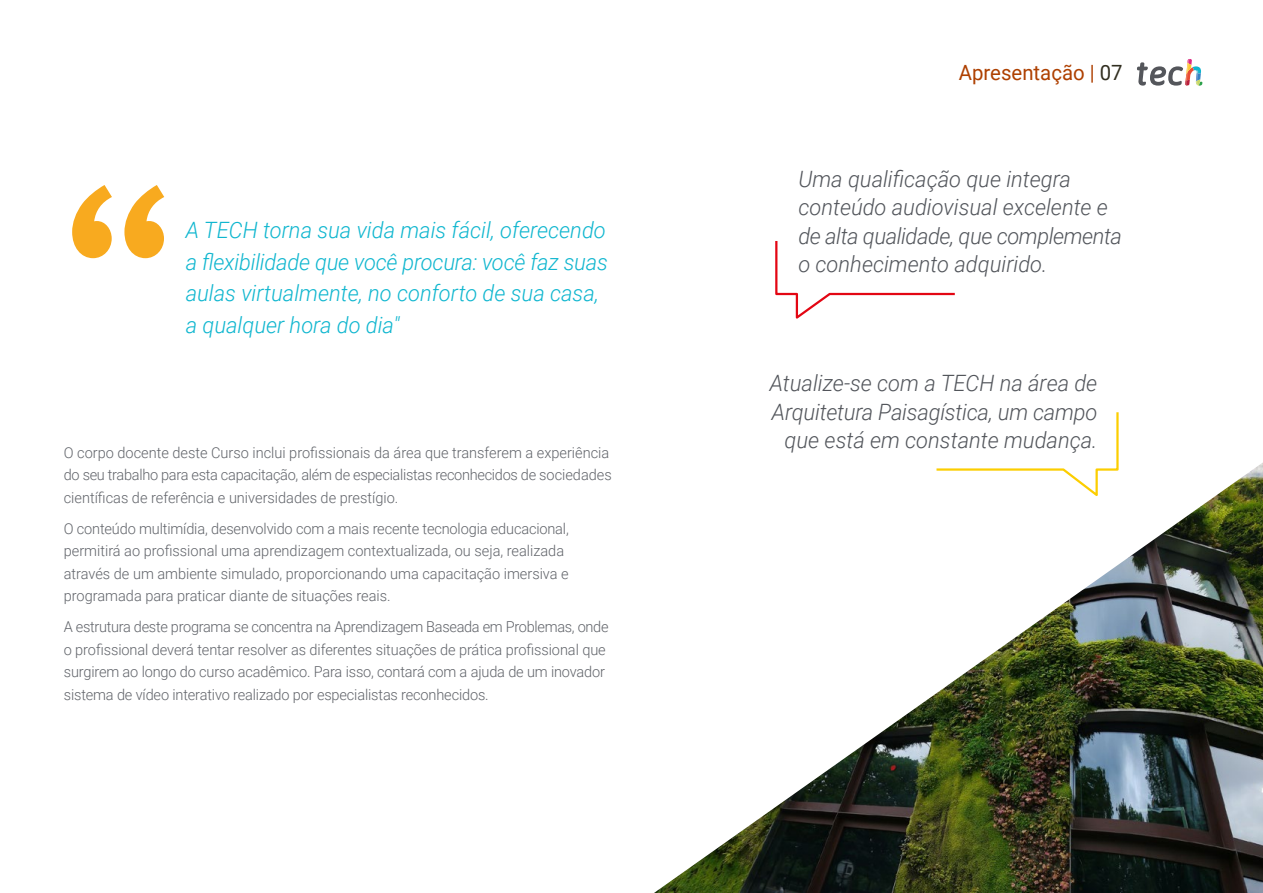
<style>
.page{position:relative;width:1263px;height:893px;background:#fff}
.page>*{position:absolute;margin:0;border:0;box-sizing:border-box;transform-origin:0 0}
.t1{font:italic 300 22.5px/28.5px "Roboto";color:#52555b;text-align:right}
.t2{font:italic 300 22.5px/31.5px "Roboto";color:#0fb6cf}
.t3{font:21px "Roboto";color:#ae4000}
.t4{font:300 15px/22.5px "Roboto";letter-spacing:-.01em;color:#61646a}
.s1{color:#312e20}
</style>
<div class="page">
<svg style="left:72px;top:185px;width:92px;height:73px"></svg>
<svg style="left:1116px;top:412px;width:3px;height:50px"></svg>
<svg style="left:775px;top:241px;width:180px;height:78px"></svg>
<svg style="left:1137px;top:59px;width:65px;height:27px"></svg>
<img style="left:654px;top:462px;width:609px;height:431px">
<h1 class="t2" style="left:186px;top:214px;width:424px">A TECH torna sua vida mais fácil, oferecendo a flexibilidade que você procura: você faz suas aulas virtualmente, no conforto de sua casa, a qualquer hora do dia"</h1>
<p class="t4" style="left:64px;top:441px;width:549px">O corpo docente deste Curso inclui profissionais da área que transferem a experiência do seu trabalho para esta capacitação, além de especialistas reconhecidos de sociedades científicas de referência e universidades de prestígio.</p>
<p class="t4" style="left:64px;top:517px;width:507px">O conteúdo multimídia, desenvolvido com a mais recente tecnologia educacional, permitirá ao profissional uma aprendizagem contextualizada, ou seja, realizada através de um ambiente simulado, proporcionando uma capacitação imersiva e programada para praticar diante de situações reais.</p>
<p class="t4" style="left:64px;top:615px;width:546px">A estrutura deste programa se concentra na Aprendizagem Baseada em Problemas, onde o profissional deverá tentar resolver as diferentes situações de prática profissional que surgirem ao longo do curso acadêmico. Para isso, contará com a ajuda de um inovador sistema de vídeo interativo realizado por especialistas reconhecidos.</p>
<h2 class="t3" style="left:959px;top:57px;width:165px">Apresentação | <span class="s1">07</span></h2>
<h1 class="t1" style="left:798px;top:164px;width:325px;text-align:left">Uma qualificação que integra conteúdo audiovisual excelente e de alta qualidade, que complementa o conhecimento adquirido.</h1>
<h1 class="t1" style="left:770px;top:368px;width:329px">Atualize-se com a TECH na área de<br>Arquitetura Paisagística, um campo que está em constante mudança.</h1>
</div>
